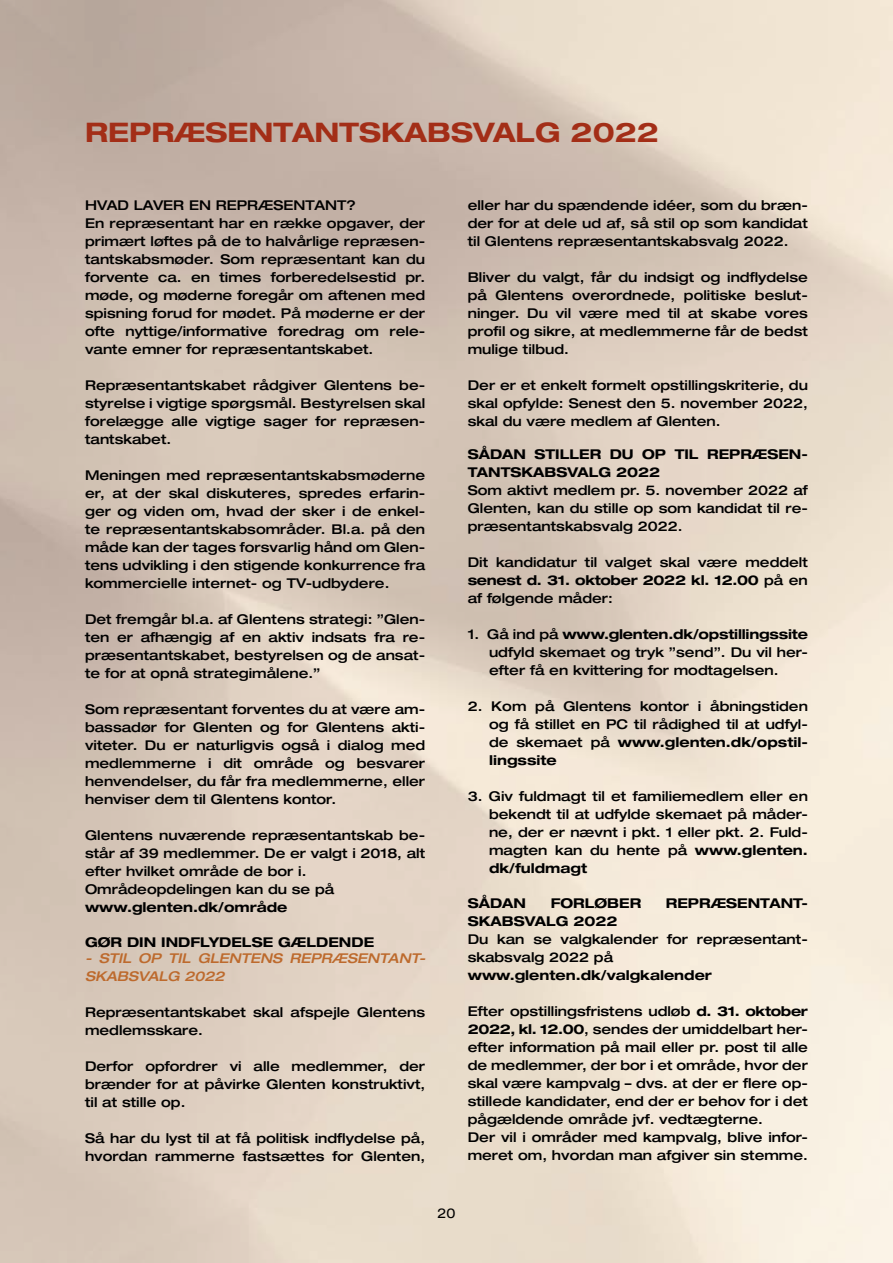
<style>
.page{position:relative;width:893px;height:1263px;background:#fff}
.page>*{position:absolute;margin:0;border:0;box-sizing:border-box;transform-origin:0 0}
.t1{font:700 expanded 27px "Helvetica Neue";color:#a32e17}
.t2{font:500 expanded 13.5px/18px "Helvetica Neue";color:#000;text-align:justify}
.t3{font:700 expanded 13.5px/18px "Helvetica Neue";color:#000}
.t4{font:italic 500 expanded 13.5px/18px "Helvetica Neue";color:#bd6a2d}
.t5{font:expanded 13.5px "Helvetica Neue";color:#000}
.s1{font-weight:700}
</style>
<div class="page">
<h1 class="t1" style="left:85px;top:116px;width:575px">REPRÆSENTANTSKABSVALG 2022</h1>
<p class="t2" style="left:85px;top:196px;width:342px;text-align:left">HVAD LAVER EN REPRÆSENTANT?<br>En repræsentant har en række opgaver, der primært løftes på de to halvårlige repræsen&shy;tantskabsmøder. Som repræsentant kan du forvente ca. en times forberedelsestid pr. møde, og møderne foregår om aftenen med spisning forud for mødet. På møderne er der ofte nyttige/informative foredrag om rele&shy;vante emner for repræsentantskabet.</p>
<p class="t2" style="left:85px;top:376px;width:342px">Repræsentantskabet rådgiver Glentens be&shy;styrelse i vigtige spørgsmål. Bestyrelsen skal forelægge alle vigtige sager for repræsen&shy;tantskabet.</p>
<p class="t2" style="left:85px;top:466px;width:342px">Meningen med repræsentantskabsmøderne er, at der skal diskuteres, spredes erfarin&shy;ger og viden om, hvad der sker i de enkel&shy;te repræsentantskabsområder. Bl.a. på den måde kan der tages forsvarlig hånd om Glen&shy;tens udvikling i den stigende konkurrence fra kommercielle internet- og TV-udbydere.</p>
<p class="t2" style="left:85px;top:610px;width:342px">Det fremgår bl.a. af Glentens strategi: ”Glen&shy;ten er afhængig af en aktiv indsats fra re&shy;præsentantskabet, bestyrelsen og de ansat&shy;te for at opnå strategimålene.”</p>
<p class="t2" style="left:85px;top:700px;width:342px">Som repræsentant forventes du at være am&shy;bassadør for Glenten og for Glentens akti&shy;viteter. Du er naturligvis også i dialog med medlemmerne i dit område og besvarer henvendelser, du får fra medlemmerne, eller henviser dem til Glentens kontor.</p>
<p class="t2" style="left:85px;top:826px;width:342px;text-align:left">Glentens nuværende repræsentantskab be&shy;står af 39 medlemmer. De er valgt i 2018, alt efter hvilket område de bor i.<br>Områdeopdelingen kan du se på</p>
<p class="t3" style="left:85px;top:898px;width:204px">www.glenten.dk/område</p>
<p class="t3" style="left:85px;top:933px;width:291px">GØR DIN INDFLYDELSE GÆLDENDE</p>
<p class="t4" style="left:85px;top:949px;width:342px">- STIL OP TIL GLENTENS REPRÆSENTANT-<br>SKABSVALG 2022</p>
<p class="t2" style="left:85px;top:1003px;width:342px">Repræsentantskabet skal afspejle Glentens medlemsskare.</p>
<p class="t2" style="left:85px;top:1057px;width:342px">Derfor opfordrer vi alle medlemmer, der brænder for at påvirke Glenten konstruktivt, til at stille op.</p>
<p class="t2" style="left:85px;top:1129px;width:342px">Så har du lyst til at få politisk indflydelse på, hvordan rammerne fastsættes for Glenten,</p>
<p class="t2" style="left:468px;top:196px;width:342px">eller har du spændende idéer, som du bræn&shy;der for at dele ud af, så stil op som kandidat til Glentens repræsentantskabsvalg 2022.</p>
<p class="t2" style="left:468px;top:268px;width:342px">Bliver du valgt, får du indsigt og indflydelse på Glentens overordnede, politiske beslut&shy;ninger. Du vil være med til at skabe vores profil og sikre, at medlemmerne får de bedst mulige tilbud.</p>
<p class="t2" style="left:468px;top:376px;width:342px">Der er et enkelt formelt opstillingskriterie, du skal opfylde: Senest den 5. november 2022, skal du være medlem af Glenten.</p>
<p class="t3" style="left:468px;top:445px;width:342px">SÅDAN STILLER DU OP TIL REPRÆSEN-<br>TANTSKABSVALG 2022</p>
<p class="t2" style="left:468px;top:481px;width:342px">Som aktivt medlem pr. 5. november 2022 af Glenten, kan du stille op som kandidat til re&shy;præsentantskabsvalg 2022.</p>
<p class="t2" style="left:468px;top:553px;width:342px">Dit kandidatur til valget skal være meddelt <span class="s1">senest d. 31. oktober 2022 kl. 12.00</span> på en af følgende måder:</p>
<p class="t2" style="left:489px;top:625px;width:320px;text-indent:-21px">1. Gå ind på <span class="s1">www.glenten.dk/opstillingssite </span>udfyld skemaet og tryk ”send”. Du vil her&shy;efter få en kvittering for modtagelsen.</p>
<p class="t2" style="left:489px;top:697px;width:320px;text-indent:-21px">2. Kom på Glentens kontor i åbningstiden og få stillet en PC til rådighed til at udfyl&shy;de skemaet på <span class="s1">www.glenten.dk/opstil&shy;lingssite</span></p>
<p class="t2" style="left:489px;top:787px;width:320px;text-indent:-21px">3. Giv fuldmagt til et familiemedlem eller en bekendt til at udfylde skemaet på måder&shy;ne, der er nævnt i pkt. 1 eller pkt. 2. Fuld&shy;magten kan du hente på <span class="s1">www.glenten. dk/fuldmagt</span></p>
<p class="t3" style="left:468px;top:893px;width:60px">SÅDAN</p>
<p class="t3" style="left:551px;top:893px;width:92px">FORLØBER</p>
<p class="t3" style="left:666px;top:893px;width:144px">REPRÆSENTANT-</p>
<p class="t3" style="left:468px;top:911px;width:151px">SKABSVALG 2022</p>
<p class="t2" style="left:468px;top:930px;width:342px">Du kan se valgkalender for repræsentant&shy;skabsvalg 2022 på</p>
<p class="t3" style="left:468px;top:965px;width:246px">www.glenten.dk/valgkalender</p>
<p class="t2" style="left:468px;top:1002px;width:342px;text-align:left">Efter opstillingsfristens udløb <span class="s1">d. 31. oktober 2022, kl. 12.00</span>, sendes der umiddelbart her&shy;efter information på mail eller pr. post til alle de medlemmer, der bor i et område, hvor der skal være kampvalg – dvs. at der er flere op&shy;stillede kandidater, end der er behov for i det pågældende område jvf. vedtægterne.<br>Der vil i områder med kampvalg, blive infor&shy;meret om, hvordan man afgiver sin stemme.</p>
<p class="t5" style="left:437px;top:1205px;width:20px">20</p>
</div>
